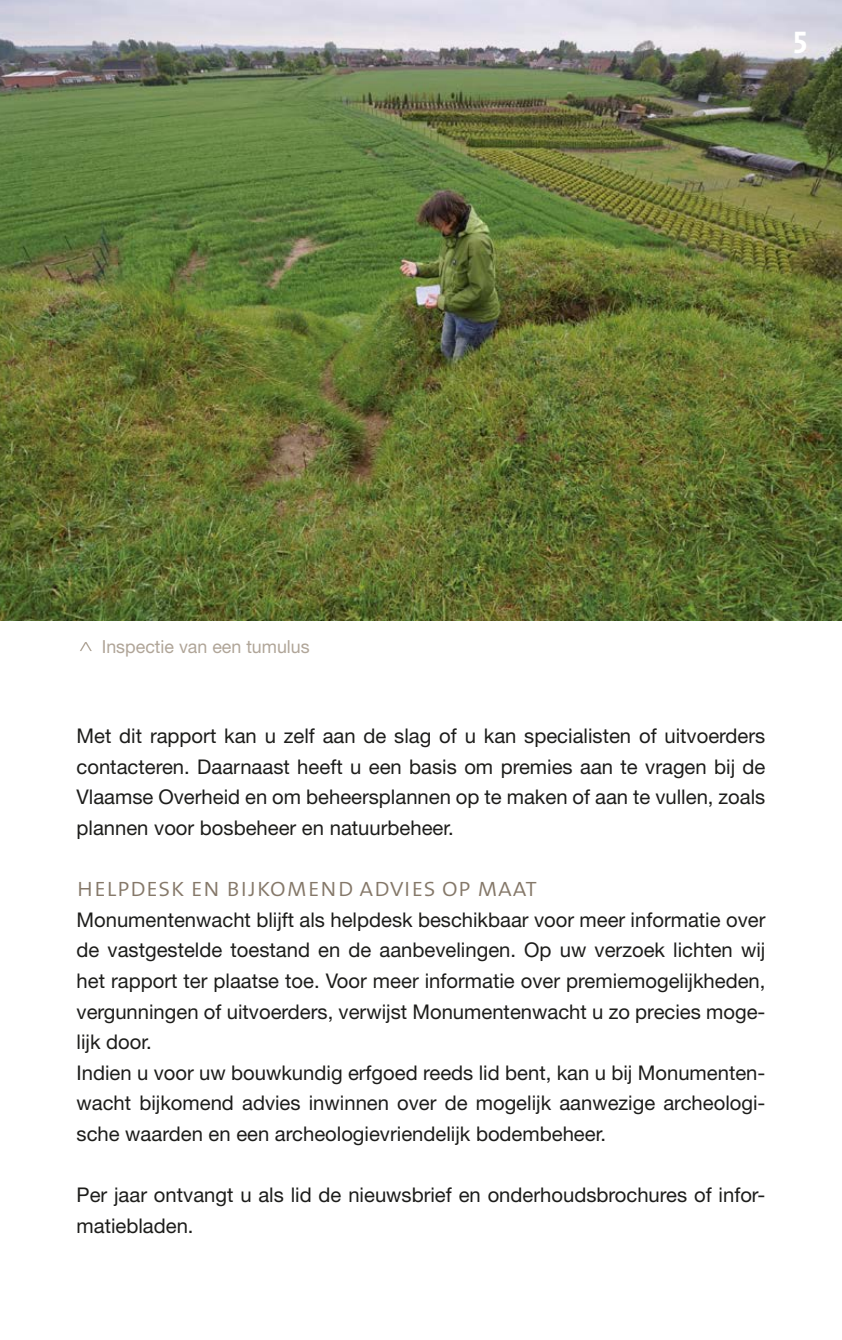
<style>
.page{position:relative;width:842px;height:1340px;background:#fff}
.page>*{position:absolute;margin:0;border:0;box-sizing:border-box;transform-origin:0 0}
.t1{font:31.5px "The Sans Bold Caps";color:#fff}
.t2{font:27px "The Sans Light Caps";color:#857869}
.t3{font:20.25px/30.6px "Helvetica Neue LT";color:#1d1d1b}
.t4{font:18px "Helvetica Neue LT";color:#b0a598}
</style>
<div class="page">
<img style="left:0;top:0;width:842px;height:620px">
<svg style="left:80px;top:642px;width:12px;height:9px"></svg>
<h1 class="t1" style="left:793px;top:16px;width:16px">5</h1>
<p class="t4" style="left:102px;top:636px;width:209px">Inspectie van een tumulus</p>
<p class="t3" style="left:77px;top:720px;width:690px;text-align:justify">Met dit rapport kan u zelf aan de slag of u kan specialisten of uitvoerders contacteren. Daarnaast heeft u een basis om premies aan te vragen bij de Vlaamse Overheid en om beheersplannen op te maken of aan te vullen, zoals plannen voor bosbeheer en natuurbeheer.</p>
<h2 class="t2" style="left:77px;top:864px;width:462px">helpdesk en bijkomend advies op maat</h2>
<p class="t3" style="left:77px;top:904px;width:690px">Monumentenwacht blijft als helpdesk beschikbaar voor meer informatie over de vastgestelde toestand en de aanbevelingen. Op uw verzoek lichten wij het rapport ter plaatse toe. Voor meer informatie over premiemogelijkheden, vergunningen of uitvoerders, verwijst Monumentenwacht u zo precies moge&shy;lijk door.<br>Indien u voor uw bouwkundig erfgoed reeds lid bent, kan u bij Monumenten&shy;wacht bijkomend advies inwinnen over de mogelijk aanwezige archeologi&shy;sche waarden en een archeologievriendelijk bodembeheer.</p>
<p class="t3" style="left:77px;top:1179px;width:690px">Per jaar ontvangt u als lid de nieuwsbrief en onderhoudsbrochures of infor&shy;matiebladen.</p>
</div>
